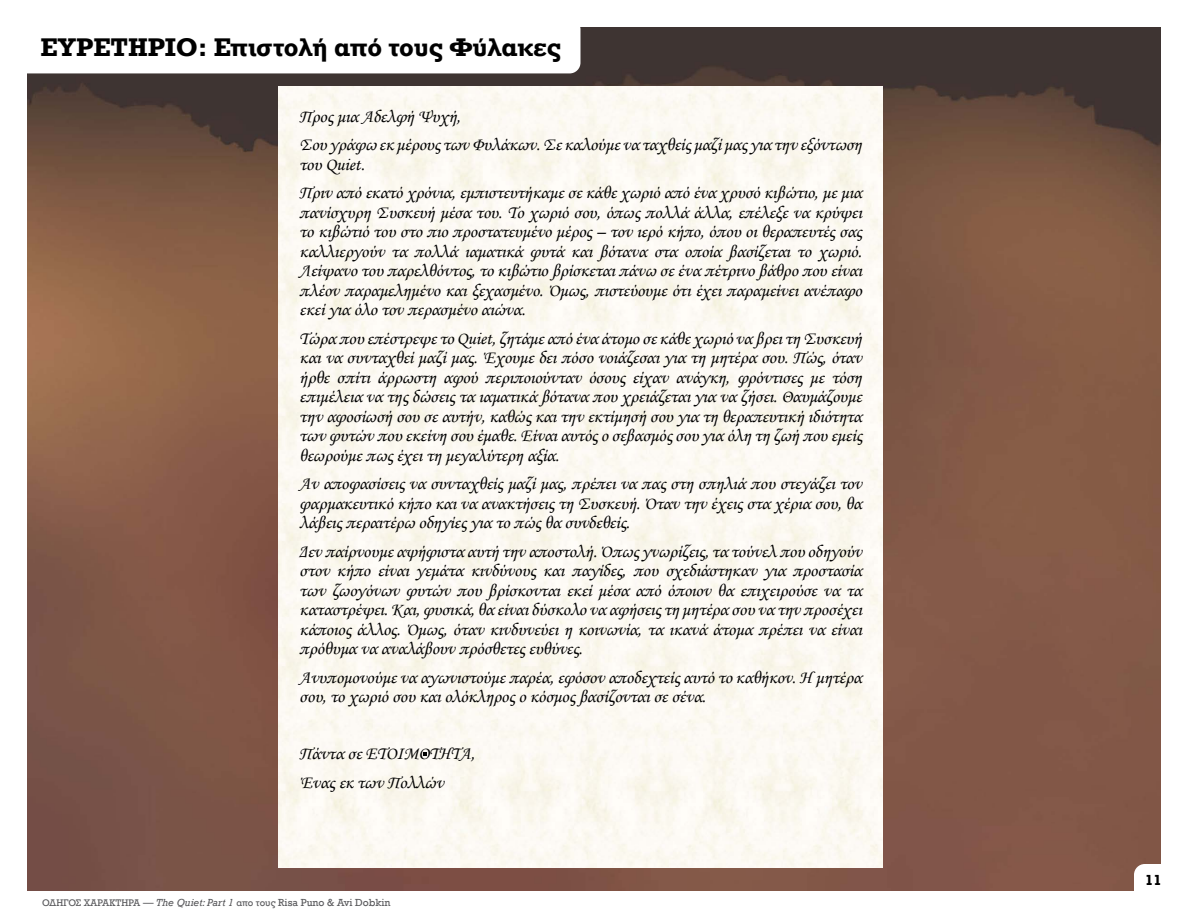
<style>
.page{position:relative;width:1188px;height:918px;background:#fff}
.page>*{position:absolute;margin:0;border:0;box-sizing:border-box;transform-origin:0 0}
.t1{font:700 24px "Rockwell Nova";color:#000}
.t2{font:18px/19.5px "Monotype Corsiva";color:#000}
.t3{font:700 15px "Rockwell";color:#000}
.t4{font:9px "Rockwell Nova";color:#59595c}
.s1{font-family:"Rockwell";font-size:10.5px}
.s2{font-family:"Rockwell";font-style:italic;font-size:10.5px}
</style>
<div class="page">
<img style="left:27px;top:27px;width:1134px;height:864px">
<div style="left:8px;top:19px;width:572px;height:54px;background:#fff;border-radius:11px"></div>
<img style="left:279px;top:87px;width:603px;height:780px">
<svg style="left:423px;top:752px;width:4px;height:4px"></svg>
<svg style="left:1134px;top:864px;width:27px;height:27px"></svg>
<h1 class="t1" style="left:40px;top:32px;width:522px">ΕΥΡΕΤΗΡΙΟ: Επιστολή από τους Φύλακες</h1>
<p class="t2" style="left:299px;top:102px;width:564px;line-height:28.5px">Προς μια Αδελφή Ψυχή,<br>Σου γράφω εκ μέρους των Φυλάκων. Σε καλούμε να ταχθείς μαζί μας για την εξόντωση</p>
<p class="t2" style="left:299px;top:150px;width:564px;line-height:28.5px">του Quiet.<br>Πριν από εκατό χρόνια, εμπιστευτήκαμε σε κάθε χωριό από ένα χρυσό κιβώτιο, με μια</p>
<p class="t2" style="left:299px;top:203px;width:564px;text-align:justify">πανίσχυρη Συσκευή μέσα του. Το χωριό σου, όπως πολλά άλλα, επέλεξε να κρύψει το κιβώτιό του στο πιο προστατευμένο μέρος – τον ιερό κήπο, όπου οι θεραπευτές σας καλλιεργούν τα πολλά ιαματικά φυτά και βότανα στα οποία βασίζεται το χωριό.<br>Λείψανο του παρελθόντος, το κιβώτιο βρίσκεται πάνω σε ένα πέτρινο βάθρο που είναι πλέον παραμελημένο και ξεχασμένο. Όμως, πιστεύουμε ότι έχει παραμείνει ανέπαφο εκεί για όλο τον περασμένο αιώνα.</p>
<p class="t2" style="left:299px;top:329px;width:564px;text-align:justify">Τώρα που επέστρεψε το Quiet, ζητάμε από ένα άτομο σε κάθε χωριό να βρει τη Συσκευή και να συνταχθεί μαζί μας. Έχουμε δει πόσο νοιάζεσαι για τη μητέρα σου. Πώς, όταν ήρθε σπίτι άρρωστη αφού περιποιούνταν όσους είχαν ανάγκη, φρόντισες με τόση επιμέλεια να της δώσεις τα ιαματικά βότανα που χρειάζεται για να ζήσει. Θαυμάζουμε την αφοσίωσή σου σε αυτήν, καθώς και την εκτίμησή σου για τη θεραπευτική ιδιότητα των φυτών που εκείνη σου έμαθε. Είναι αυτός ο σεβασμός σου για όλη τη ζωή που εμείς θεωρούμε πως έχει τη μεγαλύτερη αξία.</p>
<p class="t2" style="left:299px;top:474px;width:564px;text-align:justify">Αν αποφασίσεις να συνταχθείς μαζί μας, πρέπει να πας στη σπηλιά που στεγάζει τον φαρμακευτικό κήπο και να ανακτήσεις τη Συσκευή. Όταν την έχεις στα χέρια σου, θα λάβεις περαιτέρω οδηγίες για το πώς θα συνδεθείς.</p>
<p class="t2" style="left:299px;top:542px;width:564px;text-align:justify">Δεν παίρνουμε αψήφιστα αυτή την αποστολή. Όπως γνωρίζεις, τα τούνελ που οδηγούν στον κήπο είναι γεμάτα κινδύνους και παγίδες, που σχεδιάστηκαν για προστασία των ζωογόνων φυτών που βρίσκονται εκεί μέσα από όποιον θα επιχειρούσε να τα καταστρέψει. Και, φυσικά, θα είναι δύσκολο να αφήσεις τη μητέρα σου να την προσέχει κάποιος άλλος. Όμως, όταν κινδυνεύει η κοινωνία, τα ικανά άτομα πρέπει να είναι πρόθυμα να αναλάβουν πρόσθετες ευθύνες.</p>
<p class="t2" style="left:299px;top:668px;width:564px">Ανυπομονούμε να αγωνιστούμε παρέα, εφόσον αποδεχτείς αυτό το καθήκον. Η μητέρα σου, το χωριό σου και ολόκληρος ο κόσμος βασίζονται σε σένα.</p>
<p class="t2" style="left:299px;top:740px;width:177px;line-height:28.5px">Πάντα σε ΕΤΟΙΜΟΤΗΤΑ,<br>Ένας εκ των Πολλών</p>
<p class="t4" style="left:42px;top:897px;width:350px">ΟΔΗΓΟΣ ΧΑΡΑΚΤΗΡΑ <span class="s1">—</span> <span class="s2">The Quiet: Part 1</span> απο τους <span class="s1">Risa Puno &amp; Avi Dobkin</span></p>
<p class="t3" style="left:1145px;top:871px;width:18px">11</p>
</div>
